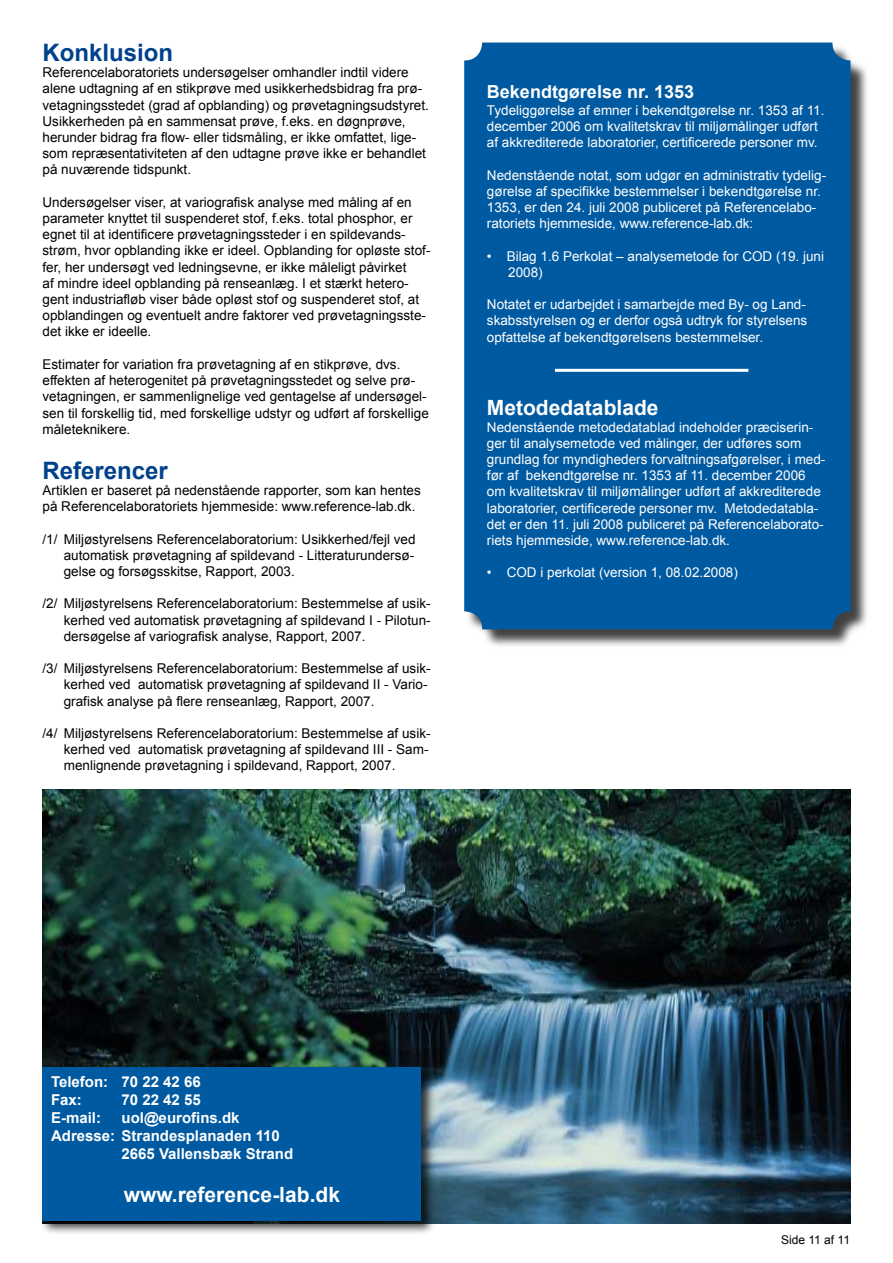
<style>
.page{position:relative;width:893px;height:1263px;background:#fff}
.page>*{position:absolute;margin:0;border:0;box-sizing:border-box;transform-origin:0 0}
.t1{font:700 24px "Arial";color:#00418c}
.t2{font:700 21px "Arial";color:#fff}
.t3{font:700 18px "Arial";color:#fff}
.t4{font:700 15px/18px "Arial";color:#fff}
.t5{font:13.5px/16.2px "Arial";color:#000}
.t6{font:13.5px/16.2px "Arial";color:#fff}
.t7{font:12px "Arial";color:#000}
</style>
<div class="page">
<img style="left:43px;top:790px;width:807px;height:434px">
<div style="left:39px;top:1065px;width:397px;height:170px;background:#000;opacity:.75"></div>
<div style="left:43px;top:1067px;width:378px;height:153px;background:#005aa1"></div>
<div style="left:466px;top:44px;width:405px;height:605px;background:#000;opacity:.75"></div>
<div style="left:464px;top:43px;width:386px;height:586px;background:#005aa1;border-radius:18px"></div>
<hr style="left:555px;top:369px;width:193px;height:3px;background:#fff">
<h1 class="t1" style="left:43px;top:37px;width:132px">Konklusion</h1>
<p class="t5" style="left:43px;top:65px;width:388px">Referencelaboratoriets undersøgelser omhandler indtil videre alene udtagning af en stikprøve med usikkerhedsbidrag fra prø&shy;vetagningsstedet (grad af opblanding) og prøvetagningsudstyret.<br>Usikkerheden på en sammensat prøve, f.eks. en døgnprøve, herunder bidrag fra flow- eller tidsmåling, er ikke omfattet, lige&shy;som repræsentativiteten af den udtagne prøve ikke er behandlet på nuværende tidspunkt.</p>
<p class="t5" style="left:43px;top:194px;width:389px">Undersøgelser viser, at variografisk analyse med måling af en parameter knyttet til suspenderet stof, f.eks. total phosphor, er egnet til at identificere prøvetagningssteder i en spildevands&shy;strøm, hvor opblanding ikke er ideel. Opblanding for opløste stof&shy;fer, her undersøgt ved ledningsevne, er ikke måleligt påvirket<br>af mindre ideel opblanding på renseanlæg. I et stærkt hetero&shy;gent industriafløb viser både opløst stof og suspenderet stof, at opblandingen og eventuelt andre faktorer ved prøvetagningsste&shy;det ikke er ideelle.</p>
<p class="t5" style="left:43px;top:356px;width:388px">Estimater for variation fra prøvetagning af en stikprøve, dvs. effekten af heterogenitet på prøvetagningsstedet og selve prø&shy;vetagningen, er sammenlignelige ved gentagelse af undersøgel&shy;sen til forskellig tid, med forskellige udstyr og udført af forskellige måleteknikere.</p>
<h1 class="t1" style="left:43px;top:454px;width:127px">Referencer</h1>
<p class="t5" style="left:43px;top:482px;width:380px">Artiklen er baseret på nedenstående rapporter, som kan hentes på Referencelaboratoriets hjemmeside: www.reference-lab.dk.</p>
<p class="t5" style="left:64px;top:531px;width:353px;text-align:justify;text-indent:-21px">/1 / Miljøstyrelsens Referencelaboratorium: Usikkerhed/fejl ved automatisk prøvetagning af spildevand - Litteraturundersø&shy;gelse og forsøgsskitse, Rapport, 2003.</p>
<p class="t5" style="left:64px;top:596px;width:368px;text-align:justify;text-indent:-21px">/2/ Miljøstyrelsens Referencelaboratorium: Bestemmelse af usik&shy;kerhed ved automatisk prøvetagning af spildevand I - Pilotun&shy;dersøgelse af variografisk analyse, Rapport, 2007.</p>
<p class="t5" style="left:64px;top:660px;width:368px;text-indent:-21px">/3/ Miljøstyrelsens Referencelaboratorium: Bestemmelse af usik&shy;kerhed ved automatisk prøvetagning af spildevand II - Vario&shy;grafisk analyse på flere renseanlæg, Rapport, 2007.</p>
<p class="t5" style="left:64px;top:725px;width:368px;text-indent:-21px">/4/ Miljøstyrelsens Referencelaboratorium: Bestemmelse af usik&shy;kerhed ved automatisk prøvetagning af spildevand III - Sam&shy;menlignende prøvetagning i spildevand, Rapport, 2007.</p>
<h3 class="t3" style="left:487px;top:80px;width:209px">Bekendtgørelse nr. 1353</h3>
<p class="t6" style="left:487px;top:102px;width:339px">Tydeliggørelse af emner i bekendtgørelse nr. 1 353 af 11 . december 2006 om kvalitetskrav til miljømålinger udført af akkrediterede laboratorier, certificerede personer mv.</p>
<p class="t6" style="left:487px;top:167px;width:341px">Nedenstående notat, som udgør en administrativ tydelig&shy;gørelse af specifikke bestemmelser i bekendtgørelse nr.<br>1 353, er den 24. juli 2008 publiceret på Referencelabo&shy;ratoriets hjemmeside, www.reference-lab.dk:</p>
<p class="t6" style="left:508px;top:248px;width:317px;text-indent:-21px">• Bilag 1.6 Perkolat – analysemetode for COD (19. juni<br>2008)</p>
<p class="t6" style="left:487px;top:296px;width:322px;text-align:justify">Notatet er udarbejdet i samarbejde med By- og Land&shy;skabsstyrelsen og er derfor også udtryk for styrelsens opfattelse af bekendtgørelsens bestemmelser.</p>
<h2 class="t2" style="left:487px;top:394px;width:173px">Metodedatablade</h2>
<p class="t6" style="left:487px;top:419px;width:340px">Nedenstående metodedatablad indeholder præciserin&shy;ger til analysemetode ved målinger, der udføres som grundlag for myndigheders forvaltningsafgørelser, i med&shy;før af bekendtgørelse nr. 1 353 af 11 . december 2006 om kvalitetskrav til miljømålinger udført af akkrediterede laboratorier, certificerede personer mv. Metodedatabla&shy;det er den 11 . juli 2008 publiceret på Referencelaborato&shy;riets hjemmeside, www.reference-lab.dk.</p>
<p class="t6" style="left:487px;top:565px;width:252px">• COD i perkolat (version 1, 08.02.2008)</p>
<p class="t4" style="left:51px;top:1073px;width:151px">Telefon: 70 22 42 66<br>Fax:</p>
<p class="t4" style="left:122px;top:1091px;width:81px">70 22 42 55</p>
<p class="t4" style="left:51px;top:1109px;width:52px">E-mail:</p>
<p class="t4" style="left:122px;top:1109px;width:119px">uol@eurofins.dk</p>
<p class="t4" style="left:51px;top:1127px;width:230px">Adresse: Strandesplanaden 110</p>
<p class="t4" style="left:122px;top:1145px;width:173px">2665 Vallensbæk Strand</p>
<h2 class="t2" style="left:124px;top:1181px;width:218px">www.reference-lab.dk</h2>
<p class="t7" style="left:781px;top:1232px;width:62px">Side 11 af 11</p>
</div>
